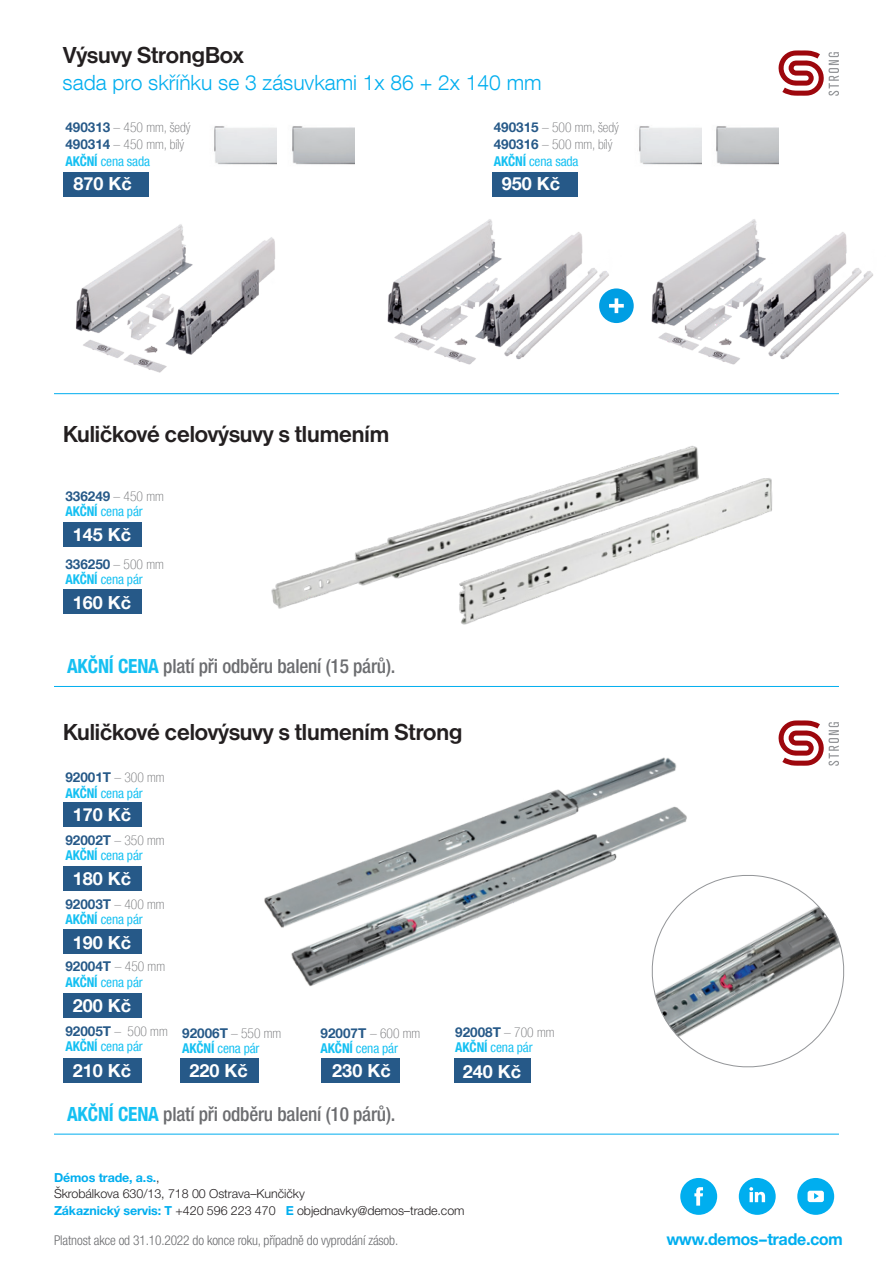
<style>
.page{position:relative;width:893px;height:1263px;background:#fff}
.page>*{position:absolute;margin:0;border:0;box-sizing:border-box;transform-origin:0 0}
.t1{font:700 24px "Nimbus Sans DOT";letter-spacing:-.03em;color:#231f20}
.t2{font:300 21px "Helvetica Neue LT Com";color:#00aeef}
.t3{font:500 condensed 19.5px "Helvetica Neue LT Com";letter-spacing:-.01em;color:#6c6d70}
.t4{font:700 18px "Helvetica Neue LT Com";color:#fff}
.t5{font:700 17.7px "Nimbus Sans Novus DOT";color:#00aeef}
.t6{font:condensed 13.5px "Helvetica Neue LT Com";letter-spacing:-.01em;color:#15c0f2}
.t7{font:700 13.5px "Helvetica Neue LT Com";color:#265988}
.t8{font:100 condensed 13.5px/16.5px "Helvetica Neue LT Com";color:#6c6d70}
.t9{font:300 condensed 13.5px "Helvetica Neue LT Com";letter-spacing:-.01em;color:#6c6d70}
.t10{font:300 12.45px/16.6px "Helvetica Neue LT Pro";letter-spacing:-.005em;color:#231f20}
.s1{font-weight:700;font-stretch:normal;color:#265988}
.s2{font-weight:700}
.s3{font-weight:100;font-stretch:condensed;color:#6c6d70}
.s4{font-weight:700;color:#15c0f2}
.s5{font-weight:700;color:#00aeef}
</style>
<div class="page">
<div style="left:64px;top:522px;width:78px;height:24px;background:#265988"></div>
<div style="left:64px;top:589px;width:78px;height:25px;background:#265988"></div>
<div style="left:64px;top:803px;width:78px;height:24px;background:#265988"></div>
<div style="left:64px;top:866px;width:78px;height:24px;background:#265988"></div>
<div style="left:64px;top:930px;width:78px;height:24px;background:#265988"></div>
<div style="left:64px;top:993px;width:78px;height:24px;background:#265988"></div>
<div style="left:64px;top:1058px;width:78px;height:25px;background:#265988"></div>
<div style="left:180px;top:1058px;width:79px;height:25px;background:#265988"></div>
<div style="left:321px;top:1058px;width:78px;height:25px;background:#265988"></div>
<div style="left:454px;top:1058px;width:77px;height:25px;background:#265988"></div>
<hr style="left:54px;top:1134px;width:785px;height:1px;background:#00aeef">
<hr style="left:54px;top:686px;width:785px;height:1px;background:#00aeef">
<hr style="left:54px;top:393px;width:785px;height:1px;background:#00aeef">
<div style="left:64px;top:172px;width:85px;height:24px;background:#265988"></div>
<div style="left:492px;top:172px;width:86px;height:24px;background:#265988"></div>
<svg style="left:739px;top:1178px;width:37px;height:37px"></svg>
<svg style="left:797px;top:1178px;width:37px;height:37px"></svg>
<svg style="left:680px;top:1178px;width:37px;height:37px"></svg>
<img style="left:264px;top:757px;width:423px;height:230px">
<img style="left:271px;top:446px;width:502px;height:179px">
<svg style="left:647px;top:870px;width:198px;height:198px"></svg>
<img style="left:76px;top:224px;width:199px;height:149px">
<img style="left:639px;top:126px;width:140px;height:39px">
<img style="left:214px;top:126px;width:140px;height:39px">
<img style="left:387px;top:219px;width:231px;height:146px">
<img style="left:618px;top:219px;width:255px;height:146px">
<svg style="left:779px;top:50px;width:60px;height:46px"></svg>
<svg style="left:779px;top:720px;width:60px;height:46px"></svg>
<h1 class="t1" style="left:63px;top:42px;width:183px">Výsuvy StrongBox</h1>
<h2 class="t2" style="left:63px;top:70px;width:480px">sada pro skříňku se 3 zásuvkami 1x 86 + 2x 140 mm</h2>
<p class="t8" style="left:65px;top:119px;width:127px"><span class="s1">490313</span> – 450 mm, šedý<br><span class="s1">490314</span> – 450 mm, bílý</p>
<p class="t6" style="left:65px;top:154px;width:86px"><span class="s2">AKČNÍ</span> cena sada</p>
<p class="t8" style="left:494px;top:119px;width:127px"><span class="s1">490315</span> – 500 mm, šedý<br><span class="s1">490316</span> – 500 mm, bílý</p>
<p class="t6" style="left:494px;top:154px;width:86px"><span class="s2">AKČNÍ</span> cena sada</p>
<h3 class="t4" style="left:73px;top:173px;width:60px">870 Kč</h3>
<h3 class="t4" style="left:502px;top:173px;width:60px">950 Kč</h3>
<h1 class="t1" style="left:63px;top:420px;width:328px">Kuličkové celovýsuvy s tlumením</h1>
<p class="t7" style="left:65px;top:488px;width:100px">336249 <span class="s3">– 450 mm</span></p>
<p class="t6" style="left:65px;top:503px;width:79px"><span class="s2">AKČNÍ</span> cena pár</p>
<h3 class="t4" style="left:73px;top:523px;width:60px">145 Kč</h3>
<p class="t7" style="left:65px;top:555px;width:100px">336250 <span class="s3">– 500 mm</span></p>
<p class="t6" style="left:65px;top:571px;width:79px"><span class="s2">AKČNÍ</span> cena pár</p>
<h3 class="t4" style="left:73px;top:591px;width:60px">160 Kč</h3>
<h3 class="t3" style="left:67px;top:654px;width:330px"><span class="s4">AKČNÍ CENA</span> platí při odběru balení (15 párů).</h3>
<h1 class="t1" style="left:63px;top:719px;width:402px">Kuličkové celovýsuvy s tlumením Strong</h1>
<p class="t7" style="left:65px;top:769px;width:101px">92001T <span class="s3">– 300 mm</span></p>
<h3 class="t4" style="left:73px;top:803px;width:60px">170 Kč</h3>
<p class="t6" style="left:65px;top:785px;width:79px"><span class="s2">AKČNÍ</span> cena pár</p>
<p class="t7" style="left:65px;top:832px;width:101px">92002T <span class="s3">– 350 mm</span></p>
<h3 class="t4" style="left:73px;top:867px;width:60px">180 Kč</h3>
<p class="t6" style="left:65px;top:847px;width:79px"><span class="s2">AKČNÍ</span> cena pár</p>
<p class="t7" style="left:65px;top:895px;width:101px">92003T <span class="s3">– 400 mm</span></p>
<h3 class="t4" style="left:73px;top:931px;width:60px">190 Kč</h3>
<p class="t6" style="left:65px;top:911px;width:79px"><span class="s2">AKČNÍ</span> cena pár</p>
<p class="t7" style="left:65px;top:958px;width:101px">92004T <span class="s3">– 450 mm</span></p>
<h3 class="t4" style="left:73px;top:994px;width:60px">200 Kč</h3>
<p class="t6" style="left:65px;top:974px;width:79px"><span class="s2">AKČNÍ</span> cena pár</p>
<p class="t7" style="left:65px;top:1023px;width:104px">92005T <span class="s3">– 500 mm</span></p>
<h3 class="t4" style="left:73px;top:1059px;width:60px">210 Kč</h3>
<p class="t6" style="left:65px;top:1039px;width:79px"><span class="s2">AKČNÍ</span> cena pár</p>
<p class="t7" style="left:182px;top:1024px;width:101px">92006T <span class="s3">– 550 mm</span></p>
<h3 class="t4" style="left:190px;top:1060px;width:60px">220 Kč</h3>
<p class="t6" style="left:182px;top:1040px;width:79px"><span class="s2">AKČNÍ</span> cena pár</p>
<p class="t7" style="left:321px;top:1024px;width:101px">92007T <span class="s3">– 600 mm</span></p>
<h3 class="t4" style="left:332px;top:1060px;width:60px">230 Kč</h3>
<p class="t6" style="left:321px;top:1040px;width:79px"><span class="s2">AKČNÍ</span> cena pár</p>
<h3 class="t3" style="left:67px;top:1102px;width:330px"><span class="s4">AKČNÍ CENA</span> platí při odběru balení (10 párů).</h3>
<p class="t7" style="left:455px;top:1023px;width:101px">92008T <span class="s3">– 700 mm</span></p>
<h3 class="t4" style="left:463px;top:1060px;width:60px">240 Kč</h3>
<p class="t6" style="left:455px;top:1039px;width:79px"><span class="s2">AKČNÍ</span> cena pár</p>
<p class="t10" style="left:54px;top:1168px;width:412px"><span class="s5">Démos trade, a.s.</span>,<br>Škrobálkova 630/13, 718 00 Ostrava–Kunčičky<br><span class="s5">Zákaznický servis: T</span> +420 596 223 470 <span class="s5">E</span> objednavky@demos–trade.com</p>
<p class="t9" style="left:54px;top:1232px;width:346px">Platnost akce od 31.10.2022 do konce roku, případně do vyprodání zásob.</p>
<h3 class="t5" style="left:667px;top:1229px;width:177px">www.demos–trade.com</h3>
</div>
